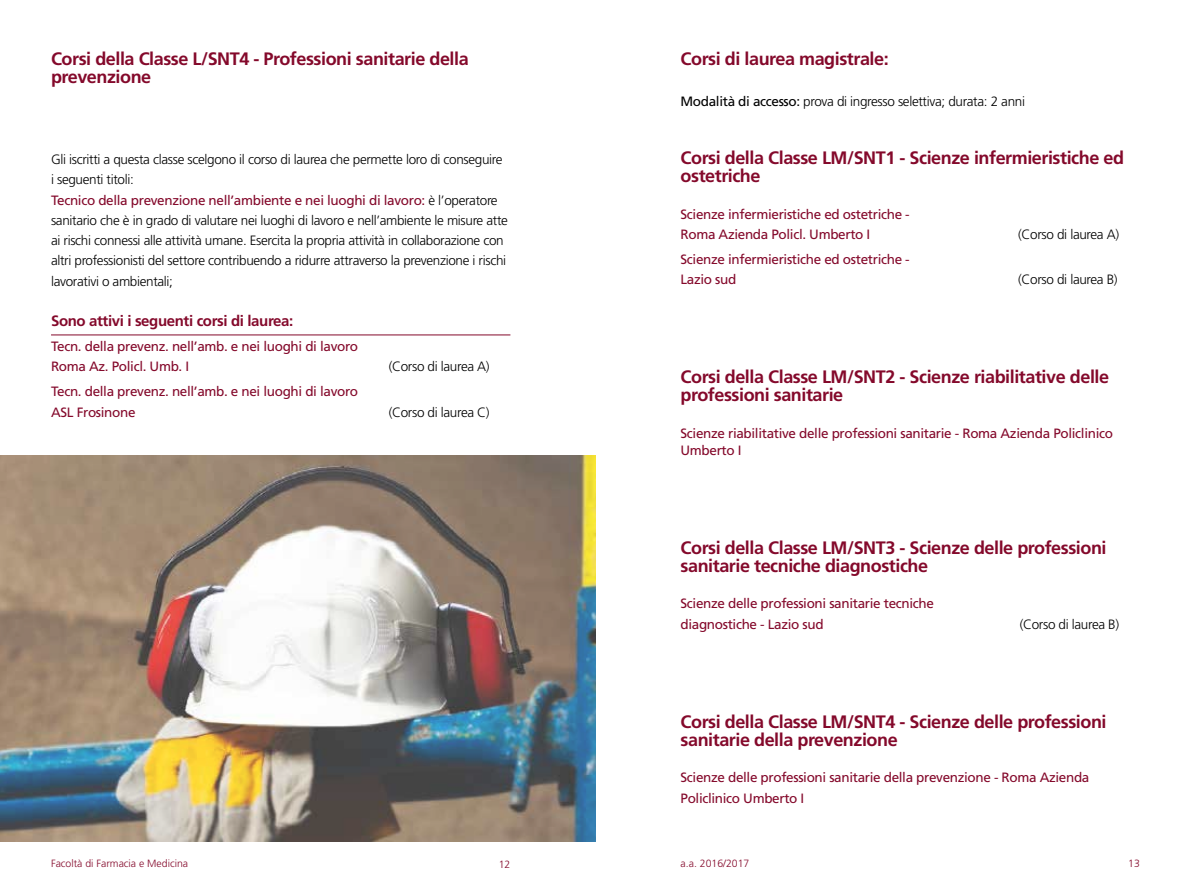
<style>
.page{position:relative;width:1191px;height:893px;background:#fff}
.page>*{position:absolute;margin:0;border:0;box-sizing:border-box;transform-origin:0 0}
.t1{font:700 18px/18px "Frutiger";letter-spacing:-.025em;color:#84092b}
.t2{font:700 15px "Frutiger";letter-spacing:-.025em;color:#84092b}
.t3{font:300 13.5px/20.2px "Frutiger";letter-spacing:-.025em;color:#000}
.t4{font:13.5px/20.2px "Frutiger";letter-spacing:-.025em;color:#84092b}
.t5{font:300 10.5px "Frutiger";color:#84092b}
.s1{font-weight:400;color:#84092b}
.s2{font-weight:400}
</style>
<div class="page">
<hr style="left:51px;top:335px;width:459px;height:1px;background:#84092b">
<img style="left:0;top:455px;width:595px;height:387px">
<h1 class="t1" style="left:51px;top:50px;width:419px">Corsi della Classe L/SNT4 - Professioni sanitarie della prevenzione</h1>
<p class="t3" style="left:51px;top:149px;width:458px">Gli iscritti a questa classe scelgono il corso di laurea che permette loro di conseguire i seguenti titoli:<br><span class="s1">Tecnico della prevenzione nell’ambiente e nei luoghi di lavoro:</span> è l’operatore sanitario che è in grado di valutare nei luoghi di lavoro e nell’ambiente le misure atte ai rischi connessi alle attività umane. Esercita la propria attività in collaborazione con altri professionisti del settore contribuendo a ridurre attraverso la prevenzione i rischi lavorativi o ambientali;</p>
<p class="t2" style="left:51px;top:312px;width:244px">Sono attivi i seguenti corsi di laurea:</p>
<p class="t4" style="left:51px;top:336px;width:309px">Tecn. della prevenz. nell’amb. e nei luoghi di lavoro<br>Roma Az. Policl. Umb. I</p>
<p class="t3" style="left:389px;top:356px;width:102px">(Corso di laurea A)</p>
<p class="t4" style="left:51px;top:381px;width:309px">Tecn. della prevenz. nell’amb. e nei luoghi di lavoro<br>ASL Frosinone</p>
<p class="t3" style="left:389px;top:402px;width:102px">(Corso di laurea C)</p>
<h1 class="t1" style="left:680px;top:50px;width:210px">Corsi di laurea magistrale:</h1>
<p class="t3" style="left:680px;top:91px;width:346px"><span class="s2">Modalità di accesso:</span> prova di ingresso selettiva; durata: 2 anni</p>
<h1 class="t1" style="left:680px;top:149px;width:445px">Corsi della Classe LM/SNT1 - Scienze infermieristiche ed ostetriche</h1>
<p class="t4" style="left:680px;top:204px;width:231px">Scienze infermieristiche ed ostetriche -<br>Roma Azienda Policl. Umberto I</p>
<p class="t3" style="left:1018px;top:224px;width:102px">(Corso di laurea A)</p>
<p class="t4" style="left:680px;top:249px;width:231px">Scienze infermieristiche ed ostetriche -<br>Lazio sud</p>
<p class="t3" style="left:1018px;top:269px;width:101px">(Corso di laurea B)</p>
<h1 class="t1" style="left:680px;top:368px;width:430px">Corsi della Classe LM/SNT2 - Scienze riabilitative delle professioni sanitarie</h1>
<p class="t4" style="left:680px;top:425px;width:434px;line-height:16.5px">Scienze riabilitative delle professioni sanitarie - Roma Azienda Policlinico<br>Umberto I</p>
<h1 class="t1" style="left:680px;top:538px;width:427px">Corsi della Classe LM/SNT3 - Scienze delle professioni sanitarie tecniche diagnostiche</h1>
<p class="t4" style="left:680px;top:593px;width:255px">Scienze delle professioni sanitarie tecniche diagnostiche - Lazio sud</p>
<p class="t3" style="left:1019px;top:614px;width:101px">(Corso di laurea B)</p>
<h1 class="t1" style="left:680px;top:712px;width:427px">Corsi della Classe LM/SNT4 - Scienze delle professioni sanitarie della prevenzione</h1>
<p class="t4" style="left:680px;top:767px;width:410px">Scienze delle professioni sanitarie della prevenzione - Roma Azienda<br>Policlinico Umberto I</p>
<p class="t5" style="left:51px;top:858px;width:139px">Facoltà di Farmacia e Medicina</p>
<p class="t5" style="left:499px;top:859px;width:13px">12</p>
<p class="t5" style="left:680px;top:858px;width:70px">a.a. 2016/2017</p>
<p class="t5" style="left:1128px;top:858px;width:13px">13</p>
</div>
